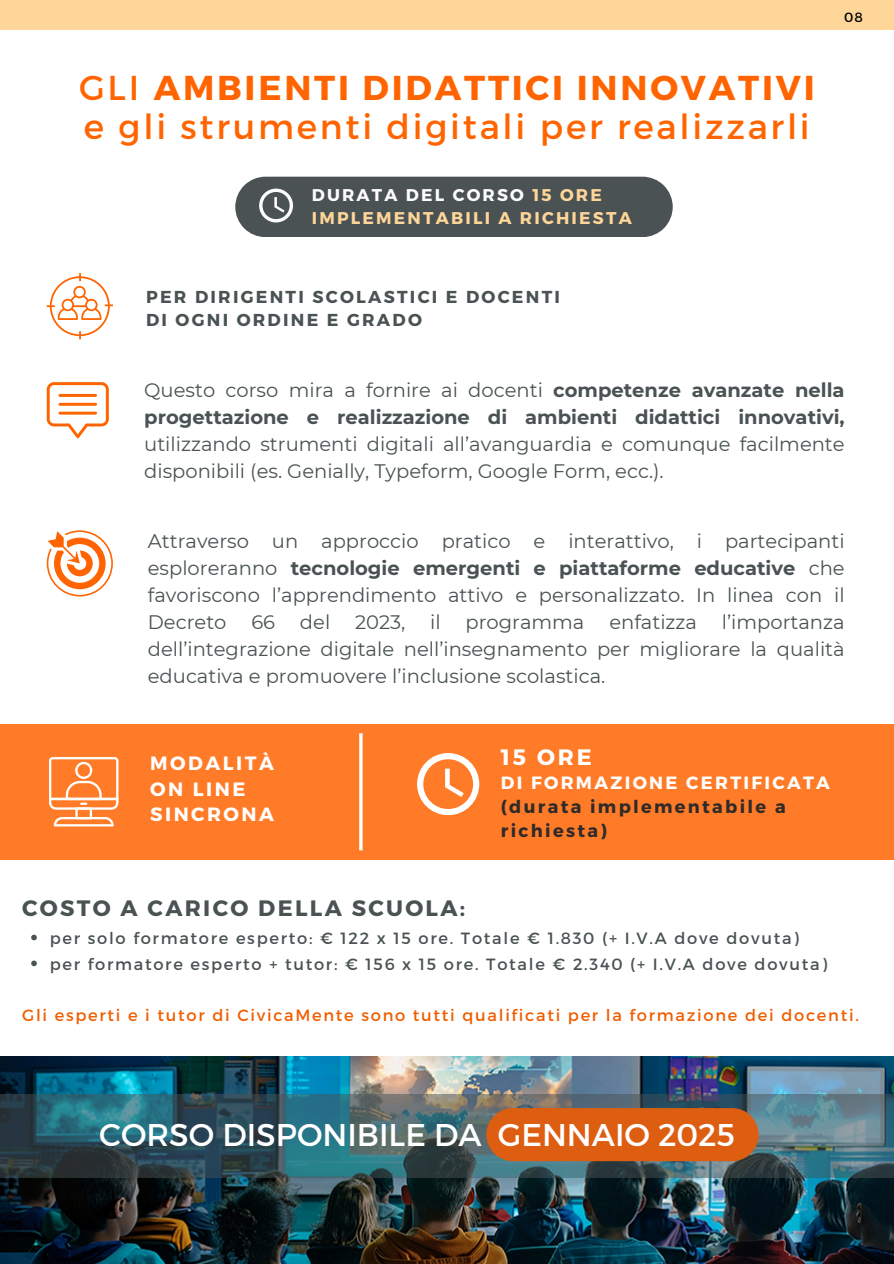
<style>
.page{position:relative;width:894px;height:1264px;background:#fff}
.page>*{position:absolute;margin:0;border:0;box-sizing:border-box;transform-origin:0 0}
.t1{font:34.5px/39.3px "Montserrat";letter-spacing:.08em;color:#ff6400}
.t2{font:31.35px "Montserrat";color:#fff}
.t3{font:700 22.2px "Montserrat";letter-spacing:.105em;color:#4a5254}
.t4{font:700 22.2px "Montserrat";color:#fff}
.t5{font:19.5px/27px "Montserrat";color:#4a5254;text-align:justify}
.t6{font:700 19.2px/25.8px "Montserrat";letter-spacing:.13em;color:#fff}
.t7{font:700 17.7px/23.7px "Montserrat";letter-spacing:.13em;color:#302b29}
.t8{font:700 17.7px "Montserrat";letter-spacing:.13em;color:#fff}
.t9{font:700 17.25px "Montserrat";letter-spacing:.13em;color:#4a5254}
.t10{font:700 16.95px "Montserrat";letter-spacing:.13em;color:#ffd699}
.t11{font:700 16.95px "Montserrat";letter-spacing:.13em;color:#fdfcfc}
.t12{font:16.2px/25.8px "Montserrat";letter-spacing:.105em;color:#4a5254}
.t13{font:16.2px "Montserrat";letter-spacing:.105em;color:#f05e00}
.t14{font:13.35px "Montserrat";color:#000}
.s1{font-weight:700}
.s2{color:#ffd699}
</style>
<div class="page">
<div style="left:0;top:0;width:893px;height:30px;background:#ffd699"></div>
<div style="left:0;top:724px;width:893px;height:135px;background:#ff7b27"></div>
<svg style="left:49px;top:757px;width:69px;height:69px"></svg>
<svg style="left:417px;top:753px;width:62px;height:62px"></svg>
<svg style="left:47px;top:382px;width:62px;height:56px"></svg>
<svg style="left:47px;top:530px;width:66px;height:66px"></svg>
<img style="left:0;top:1056px;width:893px;height:207px">
<svg style="left:0;top:1094px;width:893px;height:83px;background:#3e616b"></svg>
<svg style="left:47px;top:273px;width:66px;height:66px"></svg>
<div style="left:486px;top:1108px;width:272px;height:53px;background:#dd5e11;border-radius:27px"></div>
<hr style="left:359px;top:733px;width:3px;height:117px;background:#fff">
<div style="left:235px;top:177px;width:437px;height:60px;background:#4a5254"></div>
<svg style="left:31px;top:934px;width:6px;height:6px"></svg>
<svg style="left:31px;top:960px;width:6px;height:6px"></svg>
<h1 class="t1" style="left:79px;top:66px;width:737px">GLI <span class="s1">AMBIENTI DIDATTICI INNOVATIVI </span>e gli strumenti digitali per realizzarli</h1>
<p class="t11" style="left:312px;top:184px;width:291px">DURATA DEL CORSO <span class="s2">15 ORE</span></p>
<p class="t10" style="left:312px;top:206px;width:321px">IMPLEMENTABILI A RICHIESTA</p>
<p class="t9" style="left:146px;top:285px;width:415px">PER DIRIGENTI SCOLASTICI E DOCENTI</p>
<p class="t9" style="left:146px;top:309px;width:277px">DI OGNI ORDINE E GRADO</p>
<h6 class="t14" style="left:843px;top:8px;width:20px">08</h6>
<p class="t5" style="left:144px;top:377px;width:701px">Questo corso mira a fornire ai docenti <span class="s1">competenze avanzate nella progettazione e realizzazione di ambienti didattici innovativi, </span>utilizzando strumenti digitali all’avanguardia e comunque facilmente disponibili (es. Genially, Typeform, Google Form, ecc.).</p>
<p class="t5" style="left:148px;top:527px;width:698px">Attraverso un approccio pratico e interattivo, i partecipanti esploreranno <span class="s1">tecnologie emergenti e piattaforme educative</span> che favoriscono l’apprendimento attivo e personalizzato. In linea con il Decreto</p>
<p class="t5" style="left:148px;top:608px;width:698px;text-indent:574px">l’importanza dell’integrazione digitale nell’insegnamento per migliorare la qualità educativa e promuovere l’inclusione scolastica.</p>
<p class="t5" style="left:251px;top:608px;width:25px">66</p>
<p class="t5" style="left:300px;top:608px;width:32px">del</p>
<p class="t5" style="left:355px;top:608px;width:52px">2023,</p>
<p class="t5" style="left:430px;top:608px;width:12px">il</p>
<p class="t5" style="left:465px;top:608px;width:120px">programma</p>
<p class="t5" style="left:609px;top:608px;width:89px">enfatizza</p>
<p class="t6" style="left:150px;top:749px;width:125px">MODALITÀ<br>ON LINE<br>SINCRONA</p>
<p class="t4" style="left:500px;top:742px;width:93px">15 ORE</p>
<p class="t8" style="left:500px;top:771px;width:330px">DI FORMAZIONE CERTIFICATA</p>
<p class="t7" style="left:500px;top:794px;width:286px">(durata implementabile a richiesta)</p>
<p class="t3" style="left:22px;top:893px;width:444px">COSTO A CARICO DELLA SCUOLA:</p>
<p class="t12" style="left:50px;top:924px;width:778px">per solo formatore esperto: € 122 x 15 ore. Totale € 1.830 (+ I.V.A dove dovuta) per formatore esperto + tutor: € 156 x 15 ore. Totale € 2.340 (+ I.V.A dove dovuta)</p>
<p class="t13" style="left:22px;top:1005px;width:837px">Gli esperti e i tutor di CivicaMente sono tutti qualificati per la formazione dei docenti.</p>
<p class="t2" style="left:99px;top:1114px;width:637px">CORSO DISPONIBILE DA GENNAIO 2025</p>
</div>
